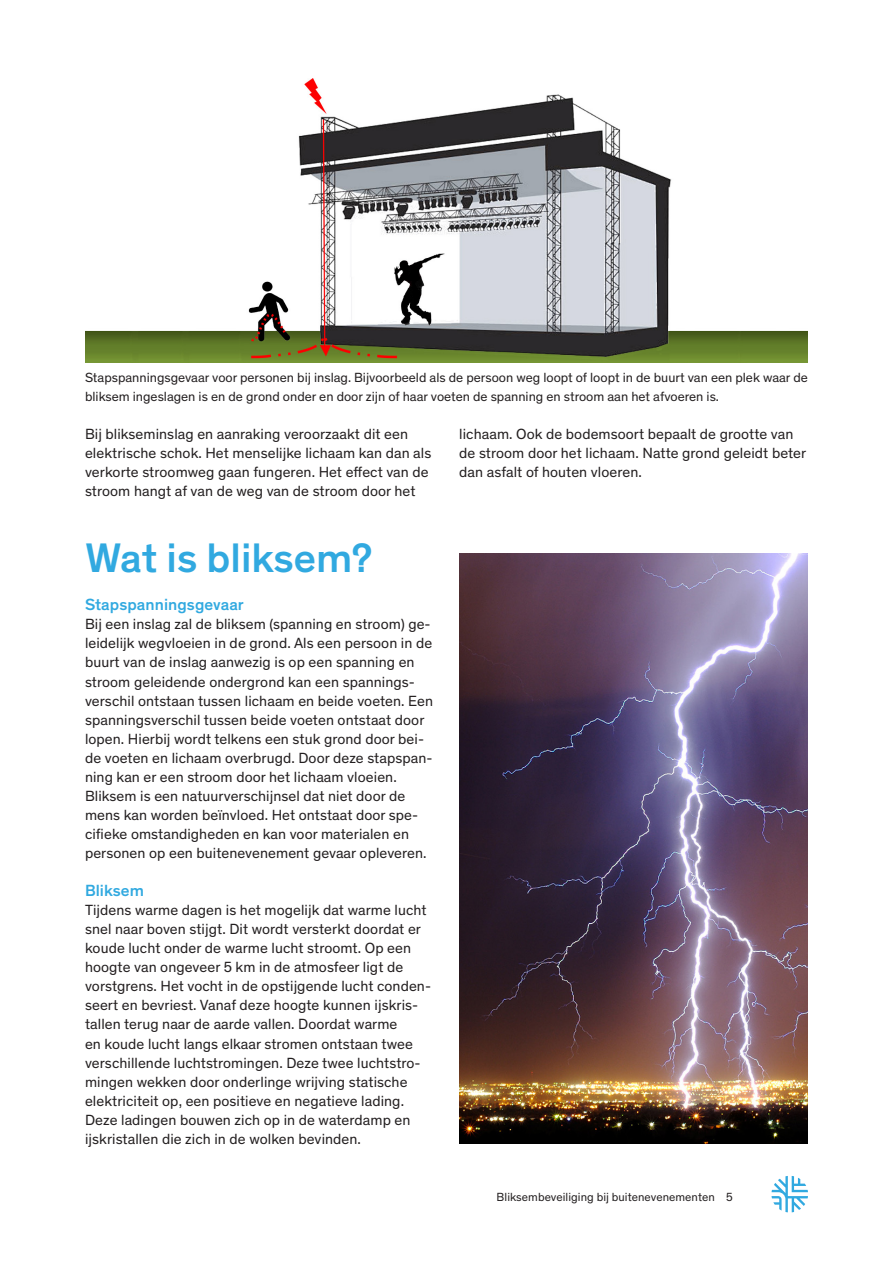
<style>
.page{position:relative;width:893px;height:1263px;background:#fff}
.page>*{position:absolute;margin:0;border:0;box-sizing:border-box;transform-origin:0 0}
.Kop{font:500 42px "Theinhardt";color:#31a9e0}
.Tussenkop{font:500 16.5px "Theinhardt";letter-spacing:.005em;color:#31a9e0}
.Platte_tekst_10{font:15px/19px "Theinhardt";letter-spacing:.005em;color:#231f20}
.Bijschrift{font:13.5px/19px "Theinhardt";color:#231f20}
.Voetregel{font:12px "Theinhardt";letter-spacing:.005em;color:#231f20}
</style>
<div class="page">
<img style="left:85px;top:78px;width:723px;height:285px">
<img style="left:459px;top:553px;width:349px;height:591px">
<svg style="left:771px;top:1176px;width:37px;height:36px"></svg>
<p class="Bijschrift" style="left:85px;top:367px;width:724px">Stapspanningsgevaar voor personen bij inslag. Bijvoorbeeld als de persoon weg loopt of loopt in de buurt van een plek waar de bliksem ingeslagen is en de grond onder en door zijn of haar voeten de spanning en stroom aan het afvoeren is.</p>
<p class="Platte_tekst_10" style="left:85px;top:423px;width:348px">Bij blikseminslag en aanraking veroorzaakt dit een elektrische schok. Het menselijke lichaam kan dan als verkorte stroomweg gaan fungeren. Het effect van de stroom hangt af van de weg van de stroom door het</p>
<p class="Platte_tekst_10" style="left:459px;top:423px;width:348px">lichaam. Ook de bodemsoort bepaalt de grootte van de stroom door het lichaam. Natte grond geleidt beter dan asfalt of houten vloeren.</p>
<p class="Kop" style="left:85px;top:527px;width:289px">Wat is bliksem?</p>
<p class="Tussenkop" style="left:85px;top:592px;width:160px">Stapspanningsgevaar</p>
<p class="Platte_tekst_10" style="left:85px;top:614px;width:350px">Bij een inslag zal de bliksem (spanning en stroom) ge&shy;leidelijk wegvloeien in de grond. Als een persoon in de buurt van de inslag aanwezig is op een spanning en stroom geleidende ondergrond kan een spannings&shy;verschil ontstaan tussen lichaam en beide voeten. Een spanningsverschil tussen beide voeten ontstaat door lopen. Hierbij wordt telkens een stuk grond door bei&shy;de voeten en lichaam overbrugd. Door deze stapspan&shy;ning kan er een stroom door het lichaam vloeien.</p>
<p class="Platte_tekst_10" style="left:85px;top:785px;width:343px">Bliksem is een natuurverschijnsel dat niet door de mens kan worden beïnvloed. Het ontstaat door spe&shy;cifieke omstandigheden en kan voor materialen en personen op een buitenevenement gevaar opleveren.</p>
<p class="Tussenkop" style="left:85px;top:878px;width:60px">Bliksem</p>
<p class="Platte_tekst_10" style="left:85px;top:900px;width:348px">Tijdens warme dagen is het mogelijk dat warme lucht snel naar boven stijgt. Dit wordt versterkt doordat er koude lucht onder de warme lucht stroomt. Op een hoogte van ongeveer 5 km in de atmosfeer ligt de vorstgrens. Het vocht in de opstijgende lucht conden&shy;seert en bevriest. Vanaf deze hoogte kunnen ijskris&shy;tallen terug naar de aarde vallen. Doordat warme<br>en koude lucht langs elkaar stromen ontstaan twee verschillende luchtstromingen. Deze twee luchtstro&shy;mingen wekken door onderlinge wrijving statische elektriciteit op, een positieve en negatieve lading.<br>Deze ladingen bouwen zich op in de waterdamp en ijskristallen die zich in de wolken bevinden.</p>
<p class="Voetregel" style="left:497px;top:1188px;width:238px">Bliksembeveiliging bij buitenevenementen 5</p>
</div>
